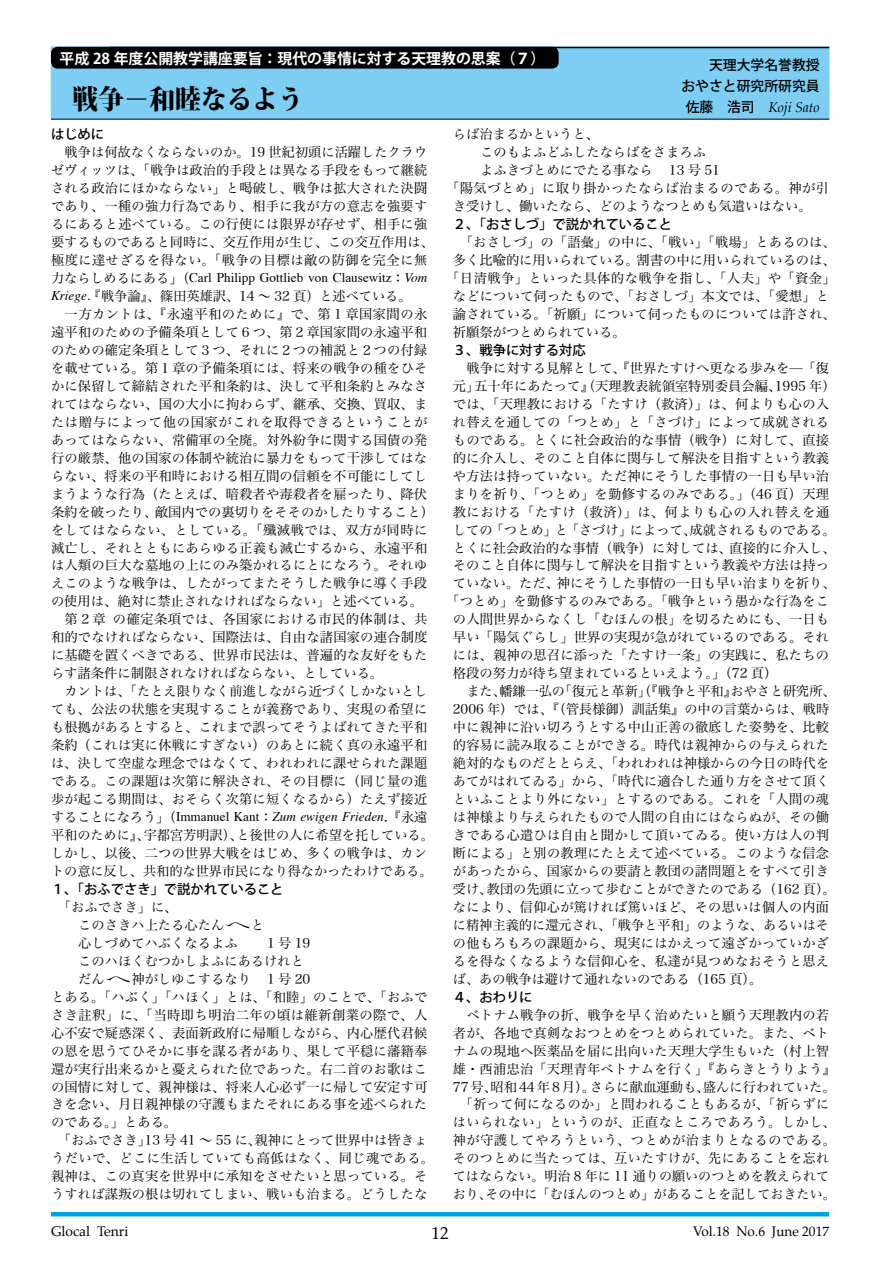
<style>
.page{position:relative;width:893px;height:1263px;background:#fff}
.page>*{position:absolute;margin:0;border:0;box-sizing:border-box;transform-origin:0 0}
.t1{font:800 27.15px "Koz Min Pro";color:#000;scale:.95 1}
.t2{font:16.95px "Palatino";color:#000}
.t3{font:700 14.85px "Koz Go Pro";color:#fff}
.t4{font:500 13.8px/21.3px "Koz Go Pro";color:#000;text-align:right}
.t5{font:italic 13.8px "Palatino";color:#000}
.t6{font:13.8px "Palatino";color:#000}
.t7{font:13.5px "Palatino";color:#000}
.t8{font:13.35px/18px "Hira Min Pro W3";letter-spacing:.015em;color:#000;text-align:center}
.t9{font:13.35px "Hira Min Pro W3";letter-spacing:.035em;color:#000}
.t10{font:500 13.35px "Koz Go Pro";color:#000}
.t11{font:13.35px "Times";color:#000}
.t12{font:italic 13.35px "Times";color:#000}
.t13{font:13.35px "Hira Min Pro W3";letter-spacing:.05em;color:#000}
.s1{font-family:"Koz Go Pro";font-weight:500;font-style:normal}
.s2{font-family:"Hira Min Pro W3"}
.s3{font-style:italic}
.s4{font-family:"Times";font-style:italic}
.s5{font-family:"Hira Min Pro W3";font-style:normal}
.s6{font-style:normal}
</style>
<div class="page">
<hr style="left:51px;top:1212px;width:778px;height:4px;background:#00a0e9">
<div style="left:51px;top:47px;width:778px;height:72px;background:#7ecef4;border:1px solid #7ecef4"></div>
<hr style="left:51px;top:119px;width:778px;height:1px;background:#000">
<div style="left:51px;top:47px;width:508px;height:22px;background:#000;border-radius:7px"></div>
<hr style="left:109px;top:47px;width:720px;height:1px;background:#000">
<p class="t3" style="left:60px;top:49px;width:487px">平成 28 年度公開教学講座要旨：現代の事情に対する天理教の思案（７）</p>
<h1 class="t1" style="left:72px;top:79px;width:245px">戦争－和睦なるよう</h1>
<p class="t4" style="left:681px;top:55px;width:140px">天理大学名誉教授<br>おやさと研究所研究員</p>
<p class="t5" style="left:686px;top:96px;width:135px"><span class="s1">佐藤　浩司　</span>Koji Sato</p>
<p class="t10" style="left:51px;top:126px;width:55px">はじめに</p>
<p class="t8" style="left:51px;top:142px;width:384px">戦争は何故なくならないのか。19 世紀初頭に活躍したクラウ<br>ゼヴィッツは、「戦争は政治的手段とは異なる手段をもって継続される政治にほかならない」と喝破し、戦争は拡大された決闘であり、一種の強力行為であり、相手に我が方の意志を強要するにあると述べている。この行使には限界が存せず、相手に強要するものであると同時に、交互作用が生じ、この交互作用は、極度に達せざるを得ない。「戦争の目標は敵の防御を完全に無</p>
<p class="t11" style="left:51px;top:265px;width:378px"><span class="s2">力ならしめるにある」（</span>Carl Philipp Gottlieb von Clausewitz<span class="s2">：</span><span class="s3">Vom</span></p>
<p class="t8" style="left:51px;top:286px;width:362px"><span class="s4">Kriege.</span>『戦争論』、篠田英雄訳、14 〜 32 頁）と述べている。</p>
<p class="t9" style="left:65px;top:302px;width:364px">一方カントは、『永遠平和のために』で、第 1 章国家間の永</p>
<p class="t8" style="left:51px;top:322px;width:378px">遠平和のための予備条項として６つ、第２章国家間の永遠平和</p>
<p class="t8" style="left:51px;top:340px;width:378px">のための確定条項として３つ、それに２つの補説と２つの付録</p>
<p class="t8" style="left:51px;top:358px;width:378px">を載せている。第１章の予備条項には、将来の戦争の種をひそ</p>
<p class="t8" style="left:51px;top:376px;width:378px">かに保留して締結された平和条約は、決して平和条約とみなさ</p>
<p class="t8" style="left:51px;top:394px;width:378px">れてはならない、国の大小に拘わらず、継承、交換、買収、ま</p>
<p class="t13" style="left:51px;top:410px;width:378px">たは贈与によって他の国家がこれを取得できるということが</p>
<p class="t8" style="left:51px;top:429px;width:378px">あってはならない、常備軍の全廃。対外紛争に関する国債の発</p>
<p class="t8" style="left:51px;top:447px;width:378px">行の厳禁、他の国家の体制や統治に暴力をもって干渉してはな</p>
<p class="t8" style="left:51px;top:465px;width:378px">らない、将来の平和時における相互間の信頼を不可能にしてし</p>
<p class="t8" style="left:51px;top:483px;width:378px">まうような行為（たとえば、暗殺者や毒殺者を雇ったり、降伏</p>
<p class="t8" style="left:51px;top:501px;width:384px">条約を破ったり、敵国内での裏切りをそそのかしたりすること）</p>
<p class="t9" style="left:51px;top:518px;width:378px">をしてはならない、としている。「殲滅戦では、双方が同時に</p>
<p class="t8" style="left:51px;top:537px;width:378px">滅亡し、それとともにあらゆる正義も滅亡するから、永遠平和</p>
<p class="t8" style="left:51px;top:555px;width:378px">は人類の巨大な墓地の上にのみ築かれるにとになろう。それゆ</p>
<p class="t8" style="left:51px;top:573px;width:378px">えこのような戦争は、したがってまたそうした戦争に導く手段</p>
<p class="t8" style="left:51px;top:591px;width:374px">の使用は、絶対に禁止されなければならない」と述べている。</p>
<p class="t9" style="left:65px;top:608px;width:364px">第 2 章の確定条項では、各国家における市民的体制は、共</p>
<p class="t8" style="left:51px;top:627px;width:378px">和的でなければならない、国際法は、自由な諸国家の連合制度</p>
<p class="t8" style="left:51px;top:645px;width:378px">に基礎を置くべきである、世界市民法は、普遍的な友好をもた</p>
<p class="t8" style="left:51px;top:663px;width:334px">らす諸条件に制限されなければならない、としている。</p>
<p class="t8" style="left:65px;top:681px;width:364px">カントは、「たとえ限りなく前進しながら近づくしかないとし</p>
<p class="t8" style="left:51px;top:699px;width:378px">ても、公法の状態を実現することが義務であり、実現の希望に</p>
<p class="t8" style="left:51px;top:717px;width:378px">も根拠があるとすると、これまで誤ってそうよばれてきた平和</p>
<p class="t8" style="left:51px;top:735px;width:378px">条約（これは実に休戦にすぎない）のあとに続く真の永遠平和</p>
<p class="t8" style="left:51px;top:753px;width:378px">は、決して空虚な理念ではなくて、われわれに課せられた課題</p>
<p class="t8" style="left:51px;top:771px;width:378px">である。この課題は次第に解決され、その目標に（同じ量の進</p>
<p class="t8" style="left:51px;top:789px;width:378px">歩が起こる期間は、おそらく次第に短くなるから）たえず接近</p>
<p class="t12" style="left:51px;top:805px;width:378px"><span class="s5">することになろう」（</span><span class="s6">Immanuel Kant</span><span class="s5">：</span>Zum ewigen Frieden<span class="s5">.『永遠</span></p>
<p class="t8" style="left:51px;top:825px;width:384px;text-align:left">平和のために』、宇都宮芳明訳）、と後世の人に希望を托している。しかし、以後、二つの世界大戦をはじめ、多くの戦争は、カントの意に反し、共和的な世界市民になり得なかったわけである。</p>
<p class="t10" style="left:51px;top:880px;width:234px">１、「おふでさき」で説かれていること</p>
<p class="t8" style="left:78px;top:897px;width:188px;text-align:left;text-indent:-20px">「おふでさき」に、<br>このさきハ上たる心たんへと心しづめてハぶくなるよふ</p>
<p class="t8" style="left:267px;top:932px;width:45px">1号19</p>
<p class="t8" style="left:78px;top:950px;width:227px">このハほくむつかしよふにあるけれと</p>
<p class="t8" style="left:78px;top:968px;width:234px">だんへ神がしゆこするなり 1 号 20</p>
<p class="t8" style="left:51px;top:986px;width:378px">とある。「ハぶく」「ハほく」とは、「和睦」のことで、「おふで</p>
<p class="t9" style="left:51px;top:1003px;width:378px">さき註釈」に、「当時即ち明治二年の頃は維新創業の際で、人</p>
<p class="t8" style="left:51px;top:1022px;width:378px">心不安で疑惑深く、表面新政府に帰順しながら、内心歴代君候</p>
<p class="t8" style="left:51px;top:1040px;width:378px">の恩を思うてひそかに事を謀る者があり、果して平穏に藩籍奉</p>
<p class="t8" style="left:51px;top:1058px;width:378px">還が実行出来るかと憂えられた位であった。右二首のお歌はこ</p>
<p class="t8" style="left:51px;top:1076px;width:378px">の国情に対して、親神様は、将来人心必ず一に帰して安定す可</p>
<p class="t8" style="left:51px;top:1094px;width:378px">きを念い、月日親神様の守護もまたそれにある事を述べられた</p>
<p class="t8" style="left:51px;top:1112px;width:128px">のである。」とある。</p>
<p class="t8" style="left:58px;top:1130px;width:371px">「おふでさき」13 号 41 ～ 55 に、親神にとって世界中は皆きょ</p>
<p class="t9" style="left:51px;top:1147px;width:384px">うだいで、どこに生活していても高低はなく、同じ魂である。</p>
<p class="t8" style="left:51px;top:1166px;width:378px">親神は、この真実を世界中に承知をさせたいと思っている。そ</p>
<p class="t8" style="left:51px;top:1184px;width:378px">うすれば謀叛の根は切れてしまい、戦いも治まる。どうしたな</p>
<p class="t8" style="left:453px;top:124px;width:148px">らば治まるかというと、</p>
<p class="t8" style="left:480px;top:142px;width:227px">このもよふどふしたならばをさまろふ</p>
<p class="t8" style="left:480px;top:160px;width:241px">よふきづとめにでたる事なら 13 号 51</p>
<p class="t8" style="left:446px;top:178px;width:384px">「陽気づとめ」に取り掛かったならば治まるのである。神が引</p>
<p class="t8" style="left:453px;top:196px;width:360px">き受けし、働いたなら、どのようなつとめも気遣いはない。</p>
<p class="t10" style="left:453px;top:216px;width:221px">２、「おさしづ」で説かれていること</p>
<p class="t8" style="left:460px;top:232px;width:378px">「おさしづ」の「語彙」の中に、「戦い」「戦場」とあるのは、</p>
<p class="t8" style="left:453px;top:250px;width:384px">多く比喩的に用いられている。割書の中に用いられているのは、</p>
<p class="t9" style="left:446px;top:267px;width:391px">「日清戦争」といった具体的な戦争を指し、「人夫」や「資金」</p>
<p class="t8" style="left:453px;top:286px;width:378px">などについて伺ったもので、「おさしづ」本文では、「愛想」と</p>
<p class="t8" style="left:453px;top:304px;width:385px">諭されている。「祈願」について伺ったものについては許され、</p>
<p class="t8" style="left:453px;top:322px;width:174px">祈願祭がつとめられている。</p>
<p class="t10" style="left:453px;top:341px;width:134px">３、戦争に対する対応</p>
<p class="t8" style="left:466px;top:358px;width:364px">戦争に対する見解として、『世界たすけへ更なる歩みを—「復</p>
<p class="t8" style="left:453px;top:376px;width:384px">元」五十年にあたって』（天理教表統領室特別委員会編、1995 年）</p>
<p class="t8" style="left:453px;top:393px;width:378px">では、「天理教における「たすけ（救済）」は、何よりも心の入</p>
<p class="t8" style="left:453px;top:411px;width:378px">れ替えを通しての「つとめ」と「さづけ」によって成就される</p>
<p class="t8" style="left:453px;top:429px;width:378px">ものである。とくに社会政治的な事情（戦争）に対して、直接</p>
<p class="t8" style="left:453px;top:447px;width:378px">的に介入し、そのこと自体に関与して解決を目指すという教義</p>
<p class="t8" style="left:453px;top:465px;width:378px">や方法は持っていない。ただ神にそうした事情の一日も早い治</p>
<p class="t8" style="left:453px;top:483px;width:378px">まりを祈り、「つとめ」を勤修するのみである。」（46 頁）天理</p>
<p class="t9" style="left:453px;top:500px;width:378px">教における「たすけ（救済）」は、何よりも心の入れ替えを通</p>
<p class="t8" style="left:453px;top:519px;width:384px">しての「つとめ」と「さづけ」によって、成就されるものである。</p>
<p class="t8" style="left:453px;top:537px;width:384px">とくに社会政治的な事情（戦争）に対しては、直接的に介入し、</p>
<p class="t8" style="left:453px;top:555px;width:378px">そのこと自体に関与して解決を目指すという教義や方法は持っ</p>
<p class="t8" style="left:453px;top:573px;width:384px">ていない。ただ、神にそうした事情の一日も早い治まりを祈り、</p>
<p class="t8" style="left:446px;top:591px;width:384px">「つとめ」を勤修するのみである。「戦争という愚かな行為をこ</p>
<p class="t8" style="left:453px;top:609px;width:378px">の人間世界からなくし「むほんの根」を切るためにも、一日も</p>
<p class="t8" style="left:453px;top:627px;width:378px">早い「陽気ぐらし」世界の実現が急がれているのである。それ</p>
<p class="t8" style="left:453px;top:645px;width:378px">には、親神の思召に添った「たすけ一条」の実践に、私たちの</p>
<p class="t8" style="left:453px;top:663px;width:326px">格段の努力が待ち望まれているといえよう。」（72 頁）</p>
<p class="t8" style="left:466px;top:681px;width:371px">また、幡鎌一弘の「復元と革新」（『戦争と平和』おやさと研究所、</p>
<p class="t8" style="left:453px;top:699px;width:378px">2006 年）では、『（管長様御）訓話集』の中の言葉からは、戦時</p>
<p class="t8" style="left:453px;top:717px;width:378px">中に親神に沿い切ろうとする中山正善の徹底した姿勢を、比較</p>
<p class="t8" style="left:453px;top:735px;width:378px">的容易に読み取ることができる。時代は親神からの与えられた</p>
<p class="t8" style="left:453px;top:753px;width:378px">絶対的なものだととらえ、「われわれは神様からの今日の時代を</p>
<p class="t8" style="left:453px;top:771px;width:378px">あてがはれてゐる」から、「時代に適合した通り方をさせて頂く</p>
<p class="t8" style="left:453px;top:789px;width:378px">といふことより外にない」とするのである。これを「人間の魂</p>
<p class="t8" style="left:453px;top:807px;width:378px">は神様より与えられたもので人間の自由にはならぬが、その働</p>
<p class="t8" style="left:453px;top:825px;width:378px">きである心遣ひは自由と聞かして頂いてゐる。使い方は人の判</p>
<p class="t8" style="left:453px;top:843px;width:378px">断による」と別の教理にたとえて述べている。このような信念</p>
<p class="t8" style="left:453px;top:861px;width:378px">があったから、国家からの要請と教団の諸問題とをすべて引き</p>
<p class="t8" style="left:453px;top:879px;width:384px">受け、教団の先頭に立って歩むことができたのである（162 頁）。</p>
<p class="t8" style="left:453px;top:897px;width:378px">なにより、信仰心が篤ければ篤いほど、その思いは個人の内面</p>
<p class="t8" style="left:453px;top:914px;width:378px">に精神主義的に還元され、「戦争と平和」のような、あるいはそ</p>
<p class="t8" style="left:453px;top:932px;width:378px">の他もろもろの課題から、現実にはかえって遠ざかっていかざ</p>
<p class="t8" style="left:453px;top:950px;width:378px">るを得なくなるような信仰心を、私達が見つめなおそうと思え</p>
<p class="t8" style="left:453px;top:968px;width:311px">ば、あの戦争は避けて通れないのである（165 頁）。</p>
<p class="t10" style="left:453px;top:988px;width:81px">４、おわりに</p>
<p class="t8" style="left:453px;top:1004px;width:385px">ベトナム戦争の折、戦争を早く治めたいと願う天理教内の若<br>者が、各地で真剣なおつとめをつとめられていた。また、ベトナムの現地へ医薬品を届に出向いた天理大学生もいた（村上智雄・西浦忠治「天理青年ベトナムを行く」『あらきとうりよう』77号、昭和44年8月）。さらに献血運動も、盛んに行われていた。「祈って何になるのか」と問われることもあるが、「祈らずにはいられない」というのが、正直なところであろう。しかし、神が守護してやろうという、つとめが治まりとなるのである。そのつとめに当たっては、互いたすけが、先にあることを忘れてはならない。明治 8 年に 11 通りの願いのつとめを教えられており、その中に「むほんのつとめ」があることを記しておきたい。</p>
<p class="t6" style="left:51px;top:1220px;width:79px">Glocal Tenri</p>
<p class="t2" style="left:432px;top:1219px;width:19px">12</p>
<p class="t7" style="left:693px;top:1220px;width:137px">Vol.18 No.6 June 2017</p>
</div>
